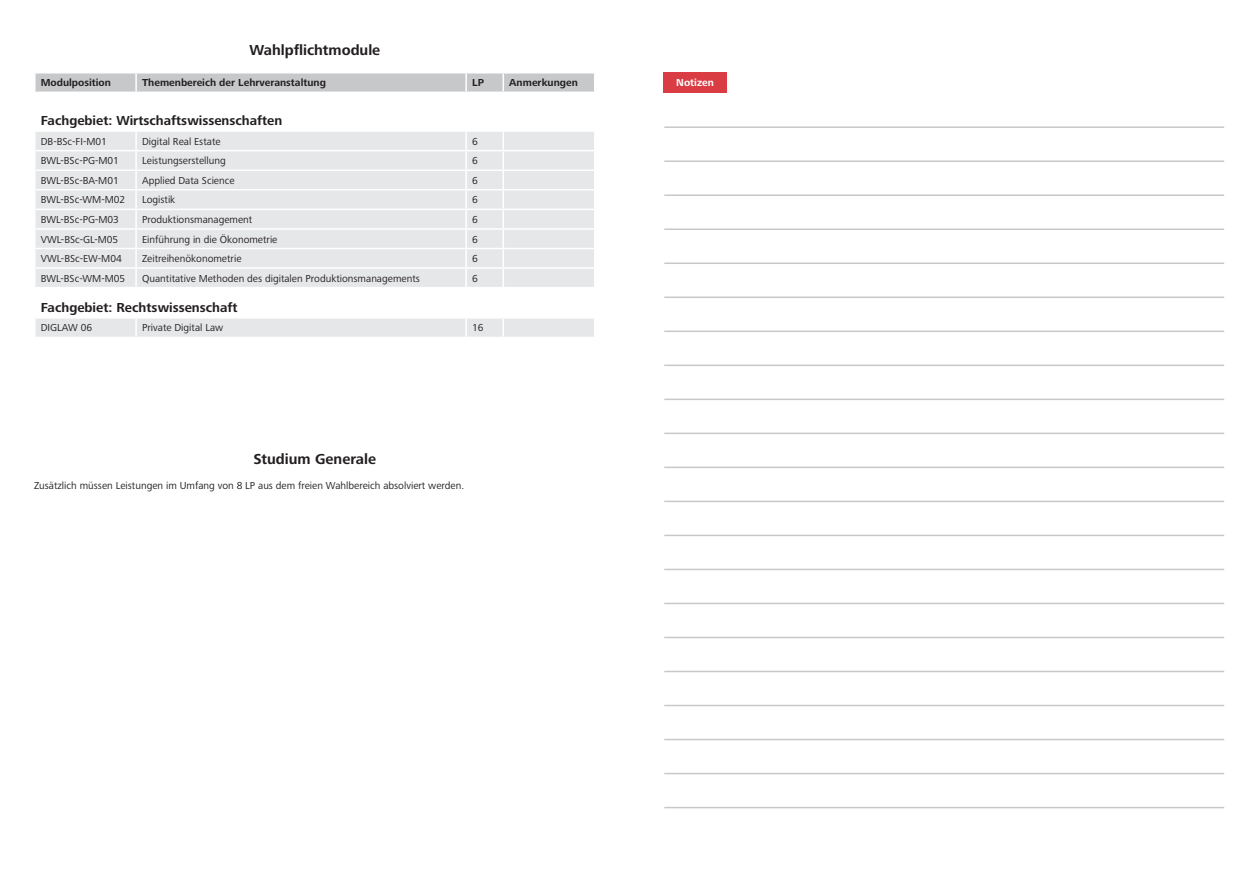
<style>
.page{position:relative;width:1259px;height:893px;background:#fff}
.page>*{position:absolute;margin:0;border:0;box-sizing:border-box;transform-origin:0 0}
.Einf__Abs{font:700 15px "Frutiger Next LTW1 G";color:#231f20}
.Course{font:700 15px "Frutiger Next LTW1 G";color:#231f20}
.Module_Group_Header{font:700 13.5px "Frutiger Next LTW1 G";color:#231f20}
.Course-2{font:10.5px "Frutiger Next LTW1 G";color:#231f20}
.Table_Header{font:700 10.5px "Frutiger Next LTW1 G";color:#231f20}
.Module_Header{font:700 10.5px "Frutiger Next LTW1 G";color:#fff}
</style>
<div class="page">
<svg style="left:35px;top:73px;width:560px;height:264px"></svg>
<div style="left:663px;top:72px;width:63px;height:20px;background:#da3c43"></div>
<hr style="left:664px;top:126px;width:560px;height:2px;background:#c7c8ca">
<hr style="left:664px;top:160px;width:560px;height:2px;background:#c7c8ca">
<hr style="left:664px;top:194px;width:560px;height:2px;background:#c7c8ca">
<hr style="left:664px;top:228px;width:560px;height:2px;background:#c7c8ca">
<hr style="left:664px;top:263px;width:560px;height:1px;background:#c7c8ca">
<hr style="left:664px;top:297px;width:560px;height:1px;background:#c7c8ca">
<hr style="left:664px;top:331px;width:560px;height:1px;background:#c7c8ca">
<hr style="left:664px;top:365px;width:560px;height:1px;background:#c7c8ca">
<hr style="left:664px;top:399px;width:560px;height:1px;background:#c7c8ca">
<hr style="left:664px;top:433px;width:560px;height:1px;background:#c7c8ca">
<hr style="left:664px;top:467px;width:560px;height:1px;background:#c7c8ca">
<hr style="left:664px;top:501px;width:560px;height:1px;background:#c7c8ca">
<hr style="left:664px;top:535px;width:560px;height:1px;background:#c7c8ca">
<hr style="left:664px;top:569px;width:560px;height:1px;background:#c7c8ca">
<hr style="left:664px;top:603px;width:560px;height:1px;background:#c7c8ca">
<hr style="left:664px;top:637px;width:560px;height:1px;background:#c7c8ca">
<hr style="left:664px;top:671px;width:560px;height:1px;background:#c7c8ca">
<hr style="left:664px;top:705px;width:560px;height:1px;background:#c7c8ca">
<hr style="left:664px;top:739px;width:560px;height:1px;background:#c7c8ca">
<hr style="left:664px;top:773px;width:560px;height:1px;background:#c7c8ca">
<hr style="left:664px;top:807px;width:560px;height:1px;background:#c7c8ca">
<p class="Einf__Abs" style="left:249px;top:41px;width:132px">Wahlpflichtmodule</p>
<p class="Table_Header" style="left:41px;top:77px;width:72px">Modulposition</p>
<p class="Table_Header" style="left:142px;top:77px;width:185px">Themenbereich der Lehrveranstaltung</p>
<p class="Table_Header" style="left:472px;top:77px;width:13px">LP</p>
<p class="Table_Header" style="left:509px;top:77px;width:70px">Anmerkungen</p>
<p class="Module_Group_Header" style="left:41px;top:113px;width:243px">Fachgebiet: Wirtschaftswissenschaften</p>
<p class="Course-2" style="left:41px;top:135px;width:68px">DB-BSc-FI-M01</p>
<p class="Course-2" style="left:142px;top:135px;width:80px">Digital Real Estate</p>
<p class="Course-2" style="left:472px;top:135px;width:7px">6</p>
<p class="Course-2" style="left:41px;top:155px;width:80px">BWL-BSc-PG-M01</p>
<p class="Course-2" style="left:142px;top:155px;width:85px">Leistungserstellung</p>
<p class="Course-2" style="left:472px;top:155px;width:7px">6</p>
<p class="Course-2" style="left:41px;top:174px;width:79px">BWL-BSc-BA-M01</p>
<p class="Course-2" style="left:142px;top:174px;width:94px">Applied Data Science</p>
<p class="Course-2" style="left:472px;top:174px;width:7px">6</p>
<p class="Course-2" style="left:41px;top:194px;width:86px">BWL-BSc-WM-M02</p>
<p class="Course-2" style="left:142px;top:194px;width:35px">Logistik</p>
<p class="Course-2" style="left:472px;top:194px;width:7px">6</p>
<p class="Course-2" style="left:41px;top:213px;width:80px">BWL-BSc-PG-M03</p>
<p class="Course-2" style="left:142px;top:213px;width:112px">Produktionsmanagement</p>
<p class="Course-2" style="left:472px;top:213px;width:7px">6</p>
<p class="Course-2" style="left:41px;top:233px;width:79px">VWL-BSc-GL-M05</p>
<p class="Course-2" style="left:142px;top:233px;width:137px">Einführung in die Ökonometrie</p>
<p class="Course-2" style="left:472px;top:233px;width:7px">6</p>
<p class="Course-2" style="left:41px;top:253px;width:82px">VWL-BSc-EW-M04</p>
<p class="Course-2" style="left:142px;top:253px;width:101px">Zeitreihenökonometrie</p>
<p class="Course-2" style="left:472px;top:253px;width:7px">6</p>
<p class="Course-2" style="left:41px;top:272px;width:86px">BWL-BSc-WM-M05</p>
<p class="Course-2" style="left:142px;top:272px;width:279px">Quantitative Methoden des digitalen Produktionsmanagements</p>
<p class="Course-2" style="left:472px;top:272px;width:7px">6</p>
<p class="Module_Group_Header" style="left:41px;top:300px;width:198px">Fachgebiet: Rechtswissenschaft</p>
<p class="Course-2" style="left:41px;top:322px;width:53px">DIGLAW 06</p>
<p class="Course-2" style="left:142px;top:322px;width:83px">Private Digital Law</p>
<p class="Course-2" style="left:472px;top:322px;width:13px">16</p>
<p class="Course" style="left:253px;top:450px;width:124px">Studium Generale</p>
<p class="Course-2" style="left:34px;top:479px;width:432px">Zusätzlich müssen Leistungen im Umfang von 8 LP aus dem freien Wahlbereich absolviert werden.</p>
<p class="Module_Header" style="left:676px;top:76px;width:39px">Notizen</p>
</div>
